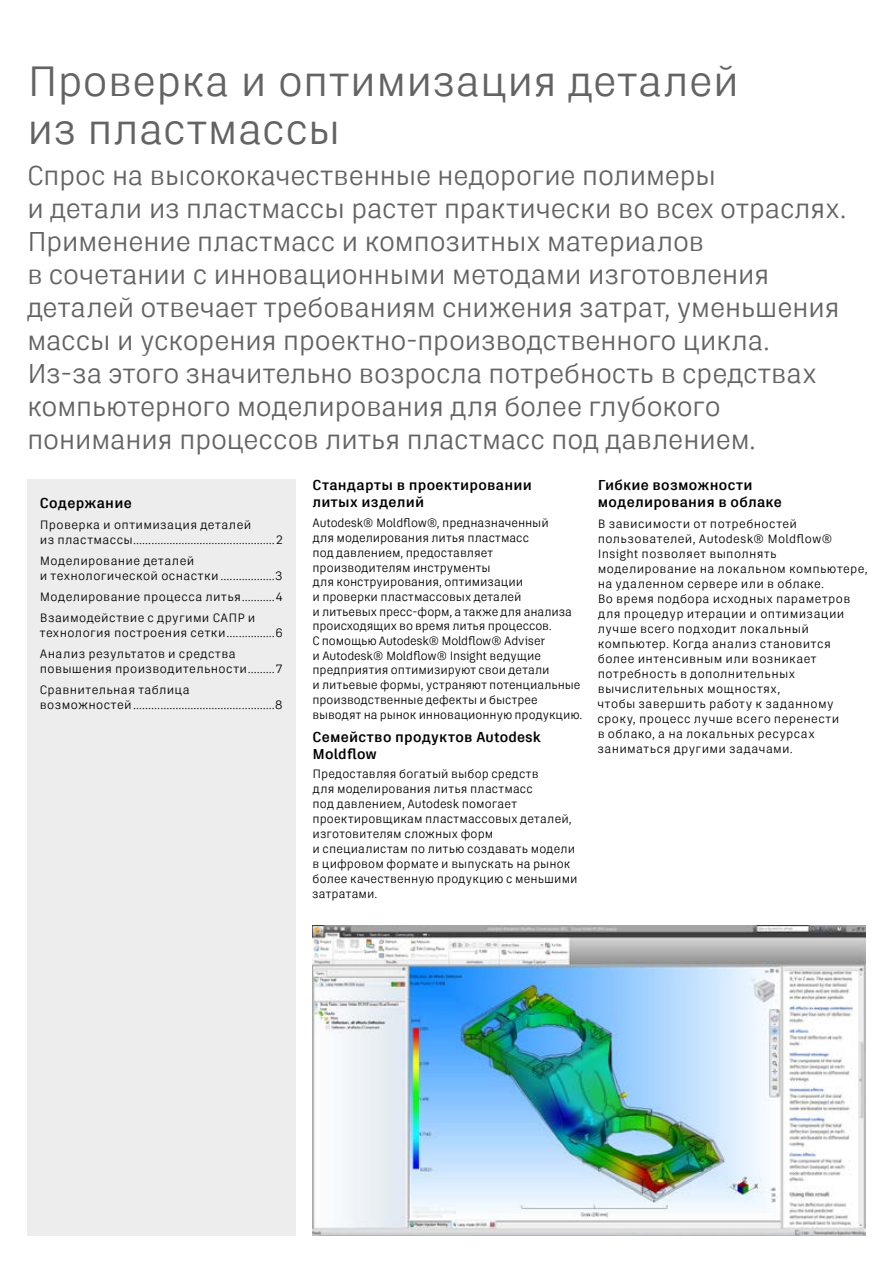
<style>
.page{position:relative;width:893px;height:1263px;background:#fff}
.page>*{position:absolute;margin:0;border:0;box-sizing:border-box;transform-origin:0 0}
.t1{font:42px/48px "Artifakt Legend Off";color:#646363}
.t2{font:27px/33px "Artifakt Legend Off";letter-spacing:-.015em;color:#646363}
.t3{font:700 14.25px/16.5px "Artifakt Legend Off";letter-spacing:.02em;color:#000}
.t4{font:12px/15px "Artifakt Legend Off";letter-spacing:.02em;color:#000}
.t5{font:12px/14.7px "Artifakt Legend Off";color:#000}
</style>
<div class="page">
<div style="left:27px;top:479px;width:268px;height:757px;background:#ededed"></div>
<img style="left:312px;top:925px;width:553px;height:311px">
<h1 class="t1" style="left:27px;top:57px;width:714px">Проверка и оптимизация деталей из пластмассы</h1>
<p class="t2" style="left:27px;top:159px;width:821px">Спрос на высококачественные недорогие полимеры<br>и детали из пластмассы растет практически во всех отраслях.<br>Применение пластмасс и композитных материалов<br>в сочетании с инновационными методами изготовления деталей отвечает требованиям снижения затрат, уменьшения массы и ускорения проектно-производственного цикла.<br>Из-за этого значительно возросла потребность в средствах компьютерного моделирования для более глубокого понимания процессов литья пластмасс под давлением.</p>
<p class="t3" style="left:40px;top:495px;width:93px">Содержание</p>
<p class="t4" style="left:40px;top:517px;width:244px">Проверка и оптимизация деталей<br>из пластмассы...............................................2</p>
<p class="t4" style="left:40px;top:553px;width:244px">Моделирование деталей<br>и технологической оснастки..................3</p>
<p class="t4" style="left:40px;top:586px;width:244px;line-height:21px">Моделирование процесса литья...........4<br>Взаимодействие с другими САПР и</p>
<p class="t4" style="left:40px;top:622px;width:244px;line-height:21px">технология построения сетки................6<br>Анализ результатов и средства</p>
<p class="t4" style="left:40px;top:658px;width:244px;line-height:21px">повышения производительности.........7<br>Сравнительная таблица</p>
<p class="t4" style="left:40px;top:697px;width:244px">возможностей...............................................8</p>
<p class="t3" style="left:312px;top:477px;width:221px">Стандарты в проектировании литых изделий</p>
<p class="t5" style="left:312px;top:516px;width:272px">Autodesk® Moldflow®, предназначенный<br>для моделирования литья пластмасс<br>под давлением, предоставляет производителям инструменты<br>для конструирования, оптимизации<br>и проверки пластмассовых деталей<br>и литьевых пресс-форм, а также для анализа происходящих во время литья процессов.<br>С помощью Autodesk® Moldflow® Adviser<br>и Autodesk® Moldflow® Insight ведущие предприятия оптимизируют свои детали<br>и литьевые формы, устраняют потенциальные производственные дефекты и быстрее выводят на рынок инновационную продукцию.</p>
<p class="t3" style="left:312px;top:729px;width:230px">Семейство продуктов Autodesk<br>Moldflow</p>
<p class="t4" style="left:312px;top:766px;width:267px">Предоставляя богатый выбор средств<br>для моделирования литья пластмасс<br>под давлением, Autodesk помогает проектировщикам пластмассовых деталей, изготовителям сложных форм<br>и специалистам по литью создавать модели в цифровом формате и выпускать на рынок более качественную продукцию с меньшими затратами.</p>
<p class="t3" style="left:598px;top:477px;width:186px">Гибкие возможности моделирования в облаке</p>
<p class="t4" style="left:597px;top:516px;width:272px">В зависимости от потребностей пользователей, Autodesk® Moldflow® Insight позволяет выполнять моделирование на локальном компьютере, на удаленном сервере или в облаке.<br>Во время подбора исходных параметров для процедур итерации и оптимизации лучше всего подходит локальный компьютер. Когда анализ становится более интенсивным или возникает потребность в дополнительных вычислительных мощностях,<br>чтобы завершить работу к заданному сроку, процесс лучше всего перенести<br>в облако, а на локальных ресурсах заниматься другими задачами.</p>
</div>
